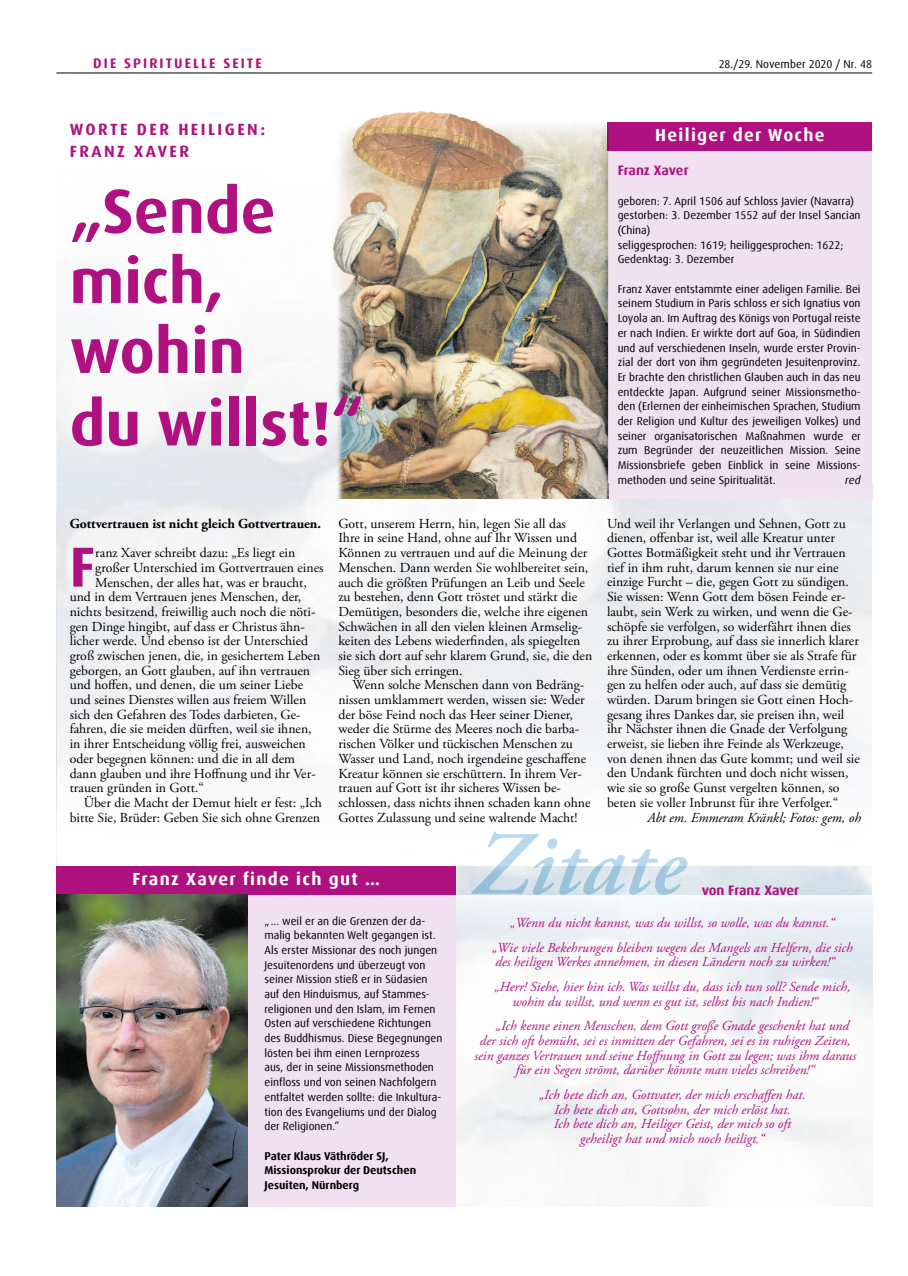
<style>
.page{position:relative;width:908px;height:1276px;background:#fff}
.page>*{position:absolute;margin:0;border:0;box-sizing:border-box;transform-origin:0 0}
.t1{font:700 62.5px/70.9px "Dax Offc Pro";color:#af1280}
.t2{font:700 56.5px "Dax Offc Pro";color:#af1280}
.t3{font:700 17.5px "Dax Offc Pro";letter-spacing:.075em;color:#fff}
.t4{font:700 16.25px/22.5px "Dax Offc Pro";letter-spacing:.15em;color:#af1280}
.t5{font:13.75px/14.6px "Adobe Garamond Pro";color:#000}
.t6{font:italic 13.75px/14.6px "Adobe Garamond Pro";color:#af1280;text-align:center}
.t7{font:700 13.75px "Adobe Garamond Pro";color:#000}
.t8{font:italic 13.75px "Adobe Garamond Pro";color:#000}
.t9{font:700 13.75px "Dax Offc Pro";letter-spacing:.01em;color:#af1280}
.t10{font:700 13.75px "Dax Offc Pro";letter-spacing:.15em;color:#af1280}
.t11{font:11.25px/14.8px "Dax Offc Pro";color:#000}
.t12{font:700 11.25px/14.8px "Dax Offc Pro";color:#000}
.t13{font:italic 11.25px "Dax Offc Pro";color:#000}
</style>
<div class="page">
<img style="left:455px;top:865px;width:416px;height:30px">
<svg style="left:871px;top:898px;width:1px;height:308px"></svg>
<img style="left:455px;top:892px;width:1px;height:270px">
<div style="left:607px;top:122px;width:264px;height:376px;background:#f1e1f0"></div>
<div style="left:607px;top:122px;width:264px;height:29px;background:#af1280"></div>
<div style="left:57px;top:866px;width:398px;height:340px;background:#f1e1f0"></div>
<div style="left:57px;top:866px;width:398px;height:28px;background:#af1280"></div>
<img style="left:332px;top:111px;width:276px;height:373px">
<svg style="left:607px;top:122px;width:1px;height:29px"></svg>
<img style="left:56px;top:894px;width:192px;height:312px">
<hr style="left:56px;top:73px;width:815px;height:1px;background:#000">
<img style="left:56px;top:484px;width:301px;height:296px">
<img style="left:356px;top:498px;width:300px;height:282px">
<svg style="left:607px;top:484px;width:1px;height:14px"></svg>
<img style="left:471px;top:866px;width:216px;height:29px">
<img style="left:471px;top:831px;width:216px;height:35px">
<p class="t10" style="left:93px;top:54px;width:170px">DIE SPIRITUELLE SEITE</p>
<p class="t11" style="left:718px;top:56px;width:155px">28./29. November 2020 / Nr. 48</p>
<p class="t4" style="left:70px;top:118px;width:197px">WORTE DER HEILIGEN:<br>FRANZ XAVER</p>
<h1 class="t1" style="left:70px;top:176px;width:295px">„Sende mich, wohin<br>du willst!“</h1>
<p class="t7" style="left:70px;top:515px;width:253px">Gottvertrauen ist nicht gleich Gottvertrauen.</p>
<h2 class="t2" style="left:70px;top:530px;width:27px">F</h2>
<p class="t5" style="left:95px;top:546px;width:201px">ranz Xaver schreibt dazu: „Es liegt ein</p>
<p class="t5" style="left:95px;top:561px;width:230px">großer Unterschied im Gottvertrauen eines</p>
<p class="t5" style="left:95px;top:575px;width:213px">Menschen, der alles hat, was er braucht,</p>
<p class="t5" style="left:70px;top:590px;width:233px">und in dem Vertrauen jenes Menschen, der,</p>
<p class="t5" style="left:70px;top:605px;width:247px">nichts besitzend, freiwillig auch noch die nöti-</p>
<p class="t5" style="left:70px;top:619px;width:236px">gen Dinge hingibt, auf dass er Christus ähn-</p>
<p class="t5" style="left:70px;top:634px;width:240px">licher werde. Und ebenso ist der Unterschied</p>
<p class="t5" style="left:70px;top:649px;width:252px">groß zwischen jenen, die, in gesichertem Leben</p>
<p class="t5" style="left:70px;top:663px;width:242px">geborgen, an Gott glauben, auf ihn vertrauen</p>
<p class="t5" style="left:70px;top:678px;width:235px">und hoffen, und denen, die um seiner Liebe</p>
<p class="t5" style="left:70px;top:693px;width:238px">und seines Dienstes willen aus freiem Willen</p>
<p class="t5" style="left:70px;top:707px;width:232px">sich den Gefahren des Todes darbieten, Ge-</p>
<p class="t5" style="left:70px;top:722px;width:243px">fahren, die sie meiden dürften, weil sie ihnen,</p>
<p class="t5" style="left:70px;top:737px;width:237px">in ihrer Entscheidung völlig frei, ausweichen</p>
<p class="t5" style="left:70px;top:751px;width:227px">oder begegnen können: und die in all dem</p>
<p class="t5" style="left:70px;top:766px;width:247px">dann glauben und ihre Hoffnung und ihr Ver-</p>
<p class="t5" style="left:70px;top:781px;width:136px">trauen gründen in Gott.“</p>
<p class="t5" style="left:84px;top:795px;width:239px">Über die Macht der Demut hielt er fest: „Ich</p>
<p class="t5" style="left:70px;top:810px;width:252px">bitte Sie, Brüder: Geben Sie sich ohne Grenzen</p>
<p class="t5" style="left:338px;top:516px;width:255px">Gott, unserem Herrn, hin, legen Sie all das<br>Ihre in seine Hand, ohne auf Ihr Wissen und Können zu vertrauen und auf die Meinung der Menschen. Dann werden Sie wohlbereitet sein, auch die größten Prüfungen an Leib und Seele zu bestehen, denn Gott tröstet und stärkt die Demütigen, besonders die, welche ihre eigenen Schwächen in all den vielen kleinen Armselig&shy;keiten des Lebens wiederfinden, als spiegelten sie sich dort auf sehr klarem Grund, sie, die den Sieg über sich erringen.</p>
<p class="t5" style="left:338px;top:678px;width:253px;text-indent:14px">Wenn solche Menschen dann von Bedräng&shy;nissen umklammert werden, wissen sie: Weder der böse Feind noch das Heer seiner Diener, weder die Stürme des Meeres noch die barba&shy;rischen Völker und tückischen Menschen zu Wasser und Land, noch irgendeine geschaffene Kreatur können sie erschüttern. In ihrem Ver&shy;trauen auf Gott ist ihr sicheres Wissen be&shy;schlossen, dass nichts ihnen schaden kann ohne Gottes Zulassung und seine waltende Macht!</p>
<p class="t3" style="left:655px;top:124px;width:171px">Heiliger der Woche</p>
<p class="t9" style="left:617px;top:161px;width:72px">Franz Xaver</p>
<p class="t11" style="left:617px;top:193px;width:244px">geboren: 7. April 1506 auf Schloss Javier (Navarra) gestorben: 3. Dezember 1552 auf der Insel Sancian (China)<br>seliggesprochen: 1619; heiliggesprochen: 1622; Gedenktag: 3. Dezember</p>
<p class="t11" style="left:617px;top:281px;width:244px;text-align:justify">Franz Xaver entstammte einer adeligen Familie. Bei seinem Studium in Paris schloss er sich Ignatius von Loyola an. Im Auftrag des Königs von Portugal reiste er nach Indien. Er wirkte dort auf Goa, in Südindien und auf verschiedenen Inseln, wurde erster Provin&shy;zial der dort von ihm gegründeten Jesuitenprovinz.<br>Er brachte den christlichen Glauben auch in das neu entdeckte Japan. Aufgrund seiner Missionsmetho&shy;den (Erlernen der einheimischen Sprachen, Stu dium der Religion und Kultur des jeweiligen Volkes) und seiner organisatorischen Maßnahmen wurde er zum Begründer der neuzeitlichen Mission. Seine Missionsbriefe geben Einblick in seine Missions&shy;methoden und seine Spiritualität.</p>
<p class="t13" style="left:844px;top:473px;width:17px">red</p>
<p class="t5" style="left:606px;top:516px;width:254px">Und weil ihr Verlangen und Sehnen, Gott zu dienen, offenbar ist, weil alle Kreatur unter Gottes Botmäßigkeit steht und ihr Vertrauen tief in ihm ruht, darum kennen sie nur eine einzige Furcht – die, gegen Gott zu sündigen.<br>Sie wissen: Wenn Gott dem bösen Feinde er&shy;laubt, sein Werk zu wirken, und wenn die Ge&shy;schöpfe sie verfolgen, so widerfährt ihnen dies zu ihrer Erprobung, auf dass sie innerlich klarer erkennen, oder es kommt über sie als Strafe für ihre Sünden, oder um ihnen Verdienste errin&shy;gen zu helfen oder auch, auf dass sie demütig würden. Darum bringen sie Gott einen Hoch&shy;gesang ihres Dankes dar, sie preisen ihn, weil ihr Nächster ihnen die Gnade der Verfolgung erweist, sie lieben ihre Feinde als Werkzeuge, von denen ihnen das Gute kommt; und weil sie den Undank fürchten und doch nicht wissen, wie sie so große Gunst vergelten können, so beten sie voller Inbrunst für ihre Verfolger.“</p>
<p class="t8" style="left:647px;top:809px;width:215px">Abt em. Emmeram Kränkl; Fotos: gem, oh</p>
<p class="t3" style="left:132px;top:867px;width:249px">Franz Xaver finde ich gut …</p>
<p class="t9" style="left:701px;top:881px;width:99px">von Franz Xaver</p>
<p class="t11" style="left:264px;top:913px;width:179px">„ … weil er an die Grenzen der da&shy;malig bekannten Welt gegangen ist.<br>Als erster Missionar des noch jungen Jesuitenordens und überzeugt von seiner Mission stieß er in Südasien auf den Hinduismus, auf Stammes&shy;religionen und den Islam, im Fernen Osten auf verschiedene Richtungen des Buddhismus. Diese Begegnungen lösten bei ihm einen Lernprozess<br>aus, der in seine Missionsmethoden einfloss und von seinen Nachfolgern entfaltet werden sollte: die Inkultura&shy;tion des Evangeliums und der Dialog der Religionen.“</p>
<p class="t12" style="left:264px;top:1148px;width:153px">Pater Klaus Väthröder SJ,<br>Missionsprokur der Deutschen<br>Jesuiten, Nürnberg</p>
<p class="t6" style="left:492px;top:910px;width:362px;line-height:24.6px">„Wenn du nicht kannst, was du willst, so wolle, was du kannst.“<br>„Wie viele Bekehrungen bleiben wegen des Mangels an Helfern, die sich</p>
<p class="t6" style="left:494px;top:950px;width:357px;line-height:24.6px;text-align:left">des heiligen Werkes annehmen, in diesen Ländern noch zu wirken!“ „Herr! Siehe, hier bin ich. Was willst du, dass ich tun soll? Sende mich,</p>
<p class="t6" style="left:495px;top:989px;width:354px;line-height:24.6px;text-align:left;text-indent:17px">wohin du willst, und wenn es gut ist, selbst bis nach Indien!“<br>„Ich kenne einen Menschen, dem Gott große Gnade geschenkt hat und</p>
<p class="t6" style="left:474px;top:1033px;width:383px">der sich oft bemüht, sei es inmitten der Gefahren, sei es in ruhigen Zeiten, sein ganzes Vertrauen und seine Hoffnung in Gott zu legen; was ihm daraus für ein Segen strömt, darüber könnte man vieles schreiben!“</p>
<p class="t6" style="left:538px;top:1087px;width:268px">„Ich bete dich an, Gottvater, der mich erschaffen hat.<br>Ich bete dich an, Gottsohn, der mich erlöst hat.<br>Ich bete dich an, Heiliger Geist, der mich so oft geheiligt hat und mich noch heiligt.“</p>
</div>
